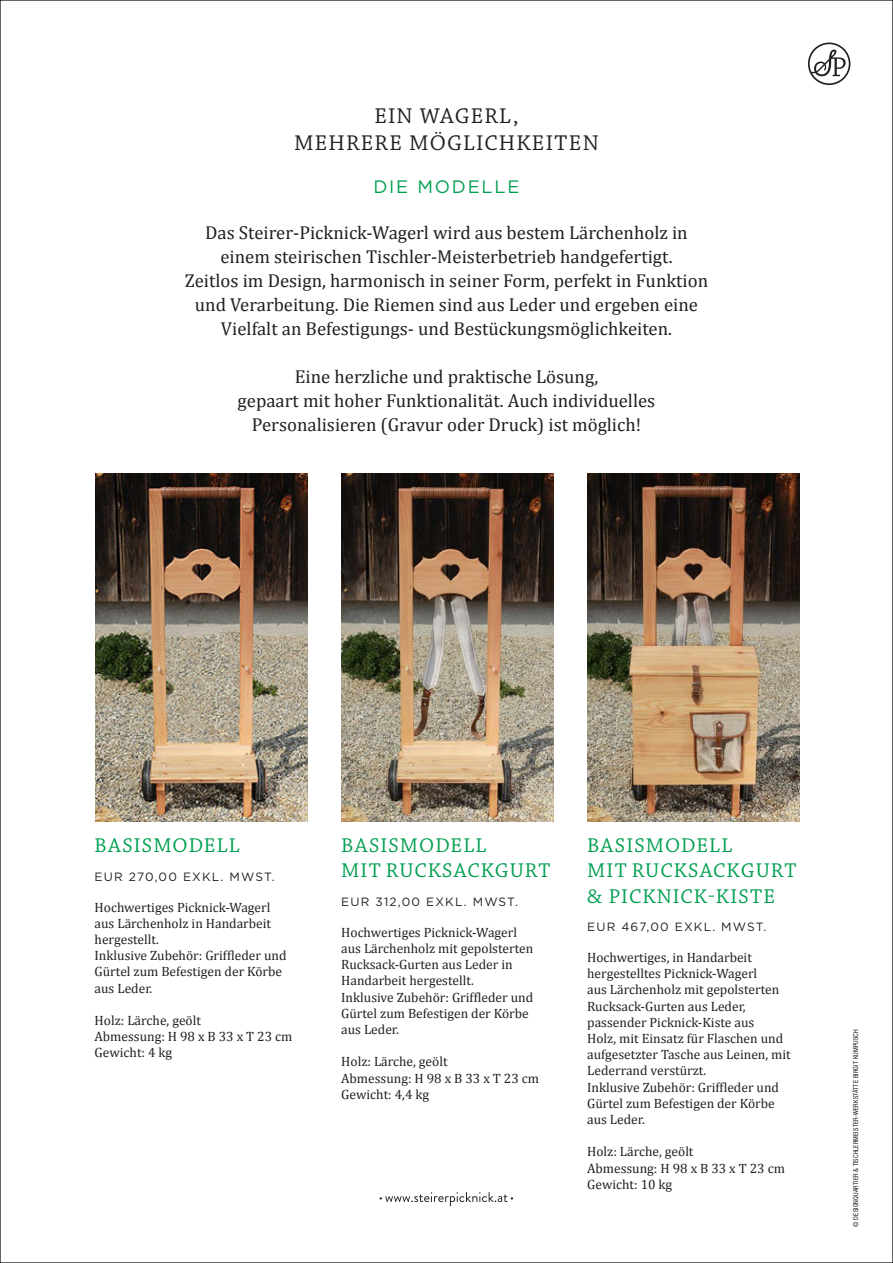
<style>
.page{position:relative;width:893px;height:1263px;background:#fff}
.page>*{position:absolute;margin:0;border:0;box-sizing:border-box;transform-origin:0 0}
.t1{font:22.5px "Chaparral Pro";letter-spacing:.055em;color:#231f20}
.t2{font:21px "Chaparral Pro";letter-spacing:.05em;color:#009f4f}
.t3{font:18.75px/24px "Cambria";color:#231f20;text-align:center}
.t4{font:18px "Gotham";letter-spacing:.1em;color:#009f4f}
.t5{font:13.5px/16.2px "Cambria";color:#231f20}
.t6{font:12px "Gotham";letter-spacing:.1em;color:#231f20}
.t7{font:condensed 6.75px "Helvetica Neue LT Std";letter-spacing:.02em;color:#231f20}
</style>
<div class="page">
<svg style="left:380px;top:1192px;width:133px;height:14px"></svg>
<img style="left:95px;top:473px;width:213px;height:349px">
<img style="left:341px;top:473px;width:213px;height:349px">
<img style="left:587px;top:473px;width:213px;height:349px">
<svg style="left:808px;top:43px;width:42px;height:42px"></svg>
<p class="t1" style="left:374px;top:103px;width:146px">EIN WAGERL,</p>
<p class="t1" style="left:294px;top:130px;width:306px">MEHRERE MÖGLICHKEITEN</p>
<p class="t4" style="left:373px;top:177px;width:148px">DIE MODELLE</p>
<p class="t3" style="left:205px;top:220px;width:484px">Das Steirer-Picknick-Wagerl wird aus bestem Lärchenholz in einem steirischen Tischler-Meisterbetrieb handgefertigt.</p>
<p class="t3" style="left:185px;top:268px;width:525px">Zeitlos im Design, harmonisch in seiner Form, perfekt in Funktion und Verarbeitung. Die Riemen sind aus Leder und ergeben eine<br>Vielfalt an Befestigungs- und Bestückungsmöglichkeiten.</p>
<p class="t3" style="left:295px;top:364px;width:305px">Eine herzliche und praktische Lösung,</p>
<p class="t3" style="left:238px;top:388px;width:419px">gepaart mit hoher Funktionalität. Auch individuelles<br>Personalisieren (Gravur oder Druck) ist möglich!</p>
<p class="t2" style="left:95px;top:834px;width:147px">BASISMODELL</p>
<p class="t6" style="left:95px;top:870px;width:182px">EUR 270,00 EXKL. MWST.</p>
<p class="t5" style="left:95px;top:899px;width:178px;text-align:justify">Hochwertiges Picknick-Wagerl aus Lärchenholz in Handarbeit hergestellt.</p>
<p class="t5" style="left:95px;top:947px;width:193px">Inklusive Zubehör: Griffleder und<br>Gürtel zum Befestigen der Körbe aus Leder.</p>
<p class="t5" style="left:95px;top:1012px;width:108px">Holz: Lärche, geölt</p>
<p class="t5" style="left:95px;top:1028px;width:199px">Abmessung: H 98 x B 33 x T 23 cm</p>
<p class="t5" style="left:95px;top:1045px;width:79px">Gewicht: 4 kg</p>
<p class="t2" style="left:341px;top:834px;width:147px">BASISMODELL</p>
<p class="t2" style="left:341px;top:859px;width:211px">MIT RUCKSACKGURT</p>
<p class="t6" style="left:341px;top:895px;width:178px">EUR 312,00 EXKL. MWST.</p>
<p class="t5" style="left:341px;top:924px;width:194px">Hochwertiges Picknick-Wagerl aus Lärchenholz mit gepolsterten<br>Rucksack-Gurten aus Leder in<br>Handarbeit hergestellt.</p>
<p class="t5" style="left:341px;top:989px;width:193px">Inklusive Zubehör: Griffleder und<br>Gürtel zum Befestigen der Körbe aus Leder.</p>
<p class="t5" style="left:341px;top:1054px;width:108px">Holz: Lärche, geölt</p>
<p class="t5" style="left:341px;top:1070px;width:199px">Abmessung: H 98 x B 33 x T 23 cm</p>
<p class="t5" style="left:341px;top:1086px;width:89px">Gewicht: 4,4 kg</p>
<p class="t2" style="left:587px;top:834px;width:147px">BASISMODELL</p>
<p class="t2" style="left:587px;top:859px;width:211px">MIT RUCKSACKGURT</p>
<p class="t2" style="left:587px;top:884px;width:189px">&amp; PICKNICK-KISTE</p>
<p class="t6" style="left:587px;top:920px;width:181px">EUR 467,00 EXKL. MWST.</p>
<p class="t5" style="left:587px;top:949px;width:205px">Hochwertiges, in Handarbeit hergestelltes Picknick-Wagerl<br>aus Lärchenholz mit gepolsterten<br>Rucksack-Gurten aus Leder, passender Picknick-Kiste aus<br>Holz, mit Einsatz für Flaschen und aufgesetzter Tasche aus Leinen, mit<br>Lederrand verstürzt.</p>
<p class="t5" style="left:587px;top:1079px;width:193px">Inklusive Zubehör: Griffleder und<br>Gürtel zum Befestigen der Körbe aus Leder.</p>
<p class="t5" style="left:587px;top:1144px;width:108px">Holz: Lärche, geölt</p>
<p class="t5" style="left:587px;top:1160px;width:199px">Abmessung: H 98 x B 33 x T 23 cm</p>
<p class="t5" style="left:587px;top:1176px;width:87px">Gewicht: 10 kg</p>
<p class="t7" style="left:852px;top:1227px;width:199px;rotate:-90deg">© DESIGNQUARTIER &amp; TISCHLERMEISTER-WERKSTÄTTE BIRGIT KUMPUSCH</p>
</div>
